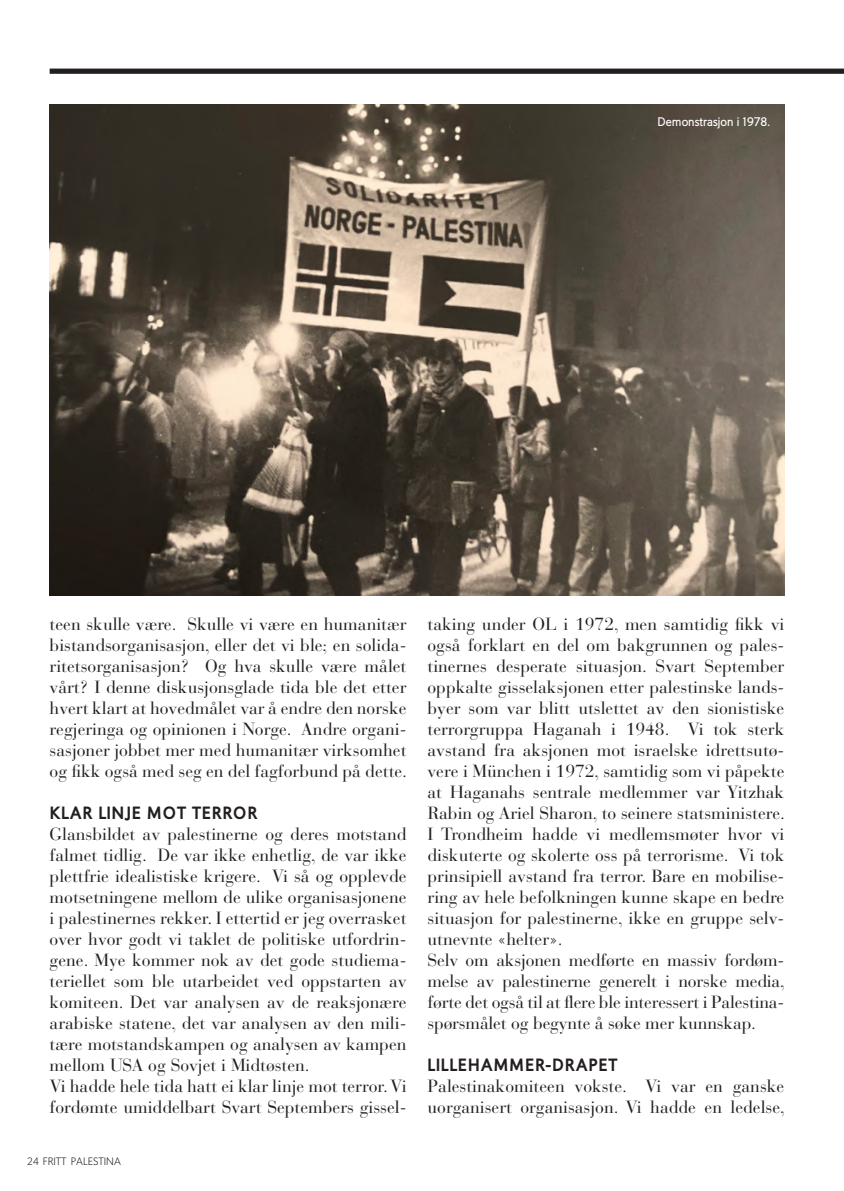
<style>
.page{position:relative;width:844px;height:1191px;background:#fff}
.page>*{position:absolute;margin:0;border:0;box-sizing:border-box;transform-origin:0 0}
.t1{font:17.5px/21px "Bauer Bodoni Std";color:#241f1f}
.t2{font:900 17.5px "Oslo";letter-spacing:.05em;color:#241f1f}
.t3{font:700 12.25px "Oslo";color:#fff}
.t4{font:300 10.5px "Oslo";color:#241f1f}
</style>
<div class="page">
<div style="left:50px;top:69px;width:793px;height:5px;background:#241f1f"></div>
<img style="left:50px;top:104px;width:734px;height:491px">
<p class="t3" style="left:657px;top:115px;width:114px">Demonstrasjon i 1978.</p>
<p class="t1" style="left:50px;top:614px;width:359px;text-align:justify">teen skulle være. Skulle vi være en humanitær bistandsorganisasjon, eller det vi ble; en solida&shy;ritetsorganisasjon? Og hva skulle være målet vårt? I denne diskusjonsglade tida ble det etter hvert klart at hovedmålet var å endre den norske regjeringa og opinionen i Norge. Andre organi&shy;sasjoner jobbet mer med humanitær virksomhet og fikk også med seg en del fagforbund på dette.</p>
<p class="t2" style="left:50px;top:803px;width:209px">KLAR LINJE MOT TERROR</p>
<p class="t1" style="left:50px;top:824px;width:358px">Glansbildet av palestinerne og deres motstand falmet tidlig. De var ikke enhetlig, de var ikke plettfrie idealistiske krigere. Vi så og opplevde motsetningene mellom de ulike organisasjonene i palestinernes rekker. I ettertid er jeg overrasket over hvor godt vi taklet de politiske utfordrin&shy;gene. Mye kommer nok av det gode studiema&shy;teriellet som ble utarbeidet ved oppstarten av komiteen. Det var analysen av de reaksjonære arabiske statene, det var analysen av den mili&shy;tære motstandskampen og analysen av kampen mellom USA og Sovjet i Midtøsten.<br>Vi hadde hele tida hatt ei klar linje mot terror. Vi fordømte umiddelbart Svart Septembers gissel-</p>
<p class="t4" style="left:27px;top:1155px;width:95px">24 FRITT PALESTINA</p>
<p class="t1" style="left:427px;top:614px;width:359px">taking under OL i 1972, men samtidig fikk vi også forklart en del om bakgrunnen og pales&shy;tinernes desperate situasjon. Svart September oppkalte gisselaksjonen etter palestinske lands&shy;byer som var blitt utslettet av den sionistiske terrorgruppa Haganah i 1948. Vi tok sterk avstand fra aksjonen mot israelske idrettsutø&shy;vere i München i 1972, samtidig som vi påpekte at Haganahs sentrale medlemmer var Yitzhak Rabin og Ariel Sharon, to seinere statsministere.<br>I Trondheim hadde vi medlemsmøter hvor vi diskuterte og skolerte oss på terrorisme. Vi tok prinsipiell avstand fra terror. Bare en mobilise&shy;ring av hele befolkningen kunne skape en bedre situasjon for palestinerne, ikke en gruppe selv&shy;utnevnte «helter».<br>Selv om aksjonen medførte en massiv fordøm&shy;melse av palestinerne generelt i norske media, førte det også til at flere ble interessert i Palestina&shy;spørsmålet og begynte å søke mer kunnskap.</p>
<p class="t2" style="left:427px;top:1055px;width:191px">LILLEHAMMER-DRAPET</p>
<p class="t1" style="left:427px;top:1076px;width:359px">Palestinakomiteen vokste. Vi var en ganske uorganisert organisasjon. Vi hadde en ledelse,</p>
</div>
